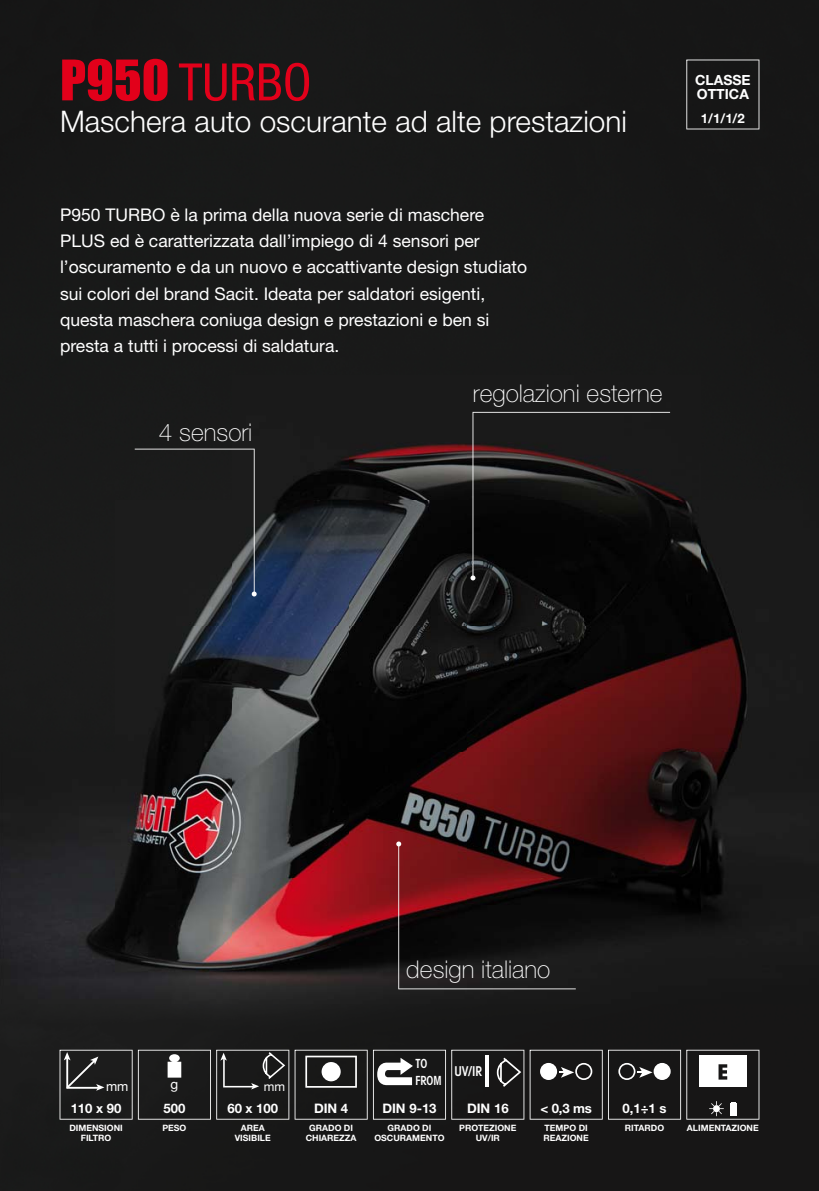
<style>
.page{position:relative;width:819px;height:1191px;background:#fff}
.page>*{position:absolute;margin:0;border:0;box-sizing:border-box;transform-origin:0 0}
.t1{font:condensed 51.62px "Helvetica Neue LT Std";color:#e2001a}
.t2{font:300 29.75px "Helvetica Neue LT Std";color:#fff}
.t3{font:100 24.5px "Helvetica Neue LT Std";color:#fff}
.t4{font:17.5px/26.2px "Helvetica Neue LT Std";color:#fff}
.t5{font:700 14px/14px "Helvetica Neue LT Std";color:#fff}
.t6{font:600 condensed 13.47px "Avant Garde";color:#fff;scale:.9 1}
.t7{font:13.47px "Helvetica Neue";color:#fff}
.t8{font:700 13.12px "Helvetica Neue LT Std";color:#fff}
.t9{font:13.12px "Helvetica Neue";color:#fff}
.t10{font:600 condensed 12.6px "Avant Garde";color:#fff;scale:.9 1}
.t11{font:12.42px "Helvetica Neue";color:#fff}
.t12{font:700 8.75px/10.5px "Helvetica Neue LT Std";color:#fff;text-align:center}
.s1{font-family:"Impact";font-stretch:normal}
</style>
<div class="page">
<img style="left:0;top:0;width:819px;height:1191px">
<svg style="left:135px;top:448px;width:122px;height:148px;background:#212122"></svg>
<svg style="left:396px;top:841px;width:179px;height:148px;background:#321516"></svg>
<svg style="left:470px;top:412px;width:200px;height:168px;background:#151414"></svg>
<div style="left:686px;top:60px;width:73px;height:69px;background:#161616"></div>
<svg style="left:60px;top:1049px;width:307px;height:70px;background:#2f2f2f"></svg>
<svg style="left:373px;top:1049px;width:229px;height:70px;background:#303030"></svg>
<svg style="left:608px;top:1049px;width:151px;height:70px"></svg>
<h1 class="t1" style="left:60px;top:64px;width:253px"><span class="s1">P950</span> TURBO</h1>
<h2 class="t2" style="left:60px;top:111px;width:568px">Maschera auto oscurante ad alte prestazioni</h2>
<p class="t4" style="left:60px;top:204px;width:468px">P950 TURBO è la prima della nuova serie di maschere PLUS ed è caratterizzata dall’impiego di 4 sensori per l’oscuramento e da un nuovo e accattivante design studiato sui colori del brand Sacit. Ideata per saldatori esigenti, questa maschera coniuga design e prestazioni e ben si presta a tutti i processi di saldatura.</p>
<h3 class="t3" style="left:159px;top:424px;width:95px">4 sensori</h3>
<h3 class="t3" style="left:473px;top:384px;width:191px">regolazioni esterne</h3>
<p class="t5" style="left:695px;top:75px;width:57px">CLASSE<br>OTTICA</p>
<p class="t8" style="left:701px;top:114px;width:45px">1/1/1/2</p>
<p class="t9" style="left:106px;top:1078px;width:24px">mm</p>
<p class="t8" style="left:71px;top:1104px;width:52px">110 x 90</p>
<p class="t7" style="left:170px;top:1075px;width:9px">g</p>
<p class="t8" style="left:163px;top:1104px;width:23px">500</p>
<p class="t11" style="left:264px;top:1079px;width:23px">mm</p>
<p class="t8" style="left:227px;top:1104px;width:52px">60 x 100</p>
<h3 class="t3" style="left:406px;top:960px;width:145px">design italiano</h3>
<p class="t10" style="left:415px;top:1058px;width:15px">TO</p>
<p class="t10" style="left:415px;top:1075px;width:31px">FROM</p>
<p class="t8" style="left:314px;top:1104px;width:36px">DIN 4</p>
<p class="t8" style="left:382px;top:1104px;width:56px">DIN 9-13</p>
<p class="t6" style="left:454px;top:1066px;width:32px">UV/IR</p>
<p class="t8" style="left:467px;top:1104px;width:43px">DIN 16</p>
<p class="t8" style="left:540px;top:1104px;width:53px">&lt; 0,3 ms</p>
<p class="t8" style="left:622px;top:1104px;width:46px">0,1÷1 s</p>
<p class="t12" style="left:69px;top:1123px;width:55px">DIMENSIONI<br>FILTRO</p>
<p class="t12" style="left:162px;top:1123px;width:25px">PESO</p>
<p class="t12" style="left:687px;top:1123px;width:73px">ALIMENTAZIONE</p>
<p class="t12" style="left:309px;top:1123px;width:45px">GRADO DI</p>
<p class="t12" style="left:625px;top:1123px;width:41px">RITARDO</p>
<p class="t12" style="left:306px;top:1134px;width:52px">CHIAREZZA</p>
<p class="t12" style="left:374px;top:1123px;width:72px">GRADO DI<br>OSCURAMENTO</p>
<p class="t12" style="left:459px;top:1123px;width:59px">PROTEZIONE<br>UV/IR</p>
<p class="t12" style="left:543px;top:1123px;width:47px;text-align:left">TEMPO DI<br>REAZIONE</p>
<p class="t12" style="left:235px;top:1123px;width:37px">AREA<br>VISIBILE</p>
</div>
